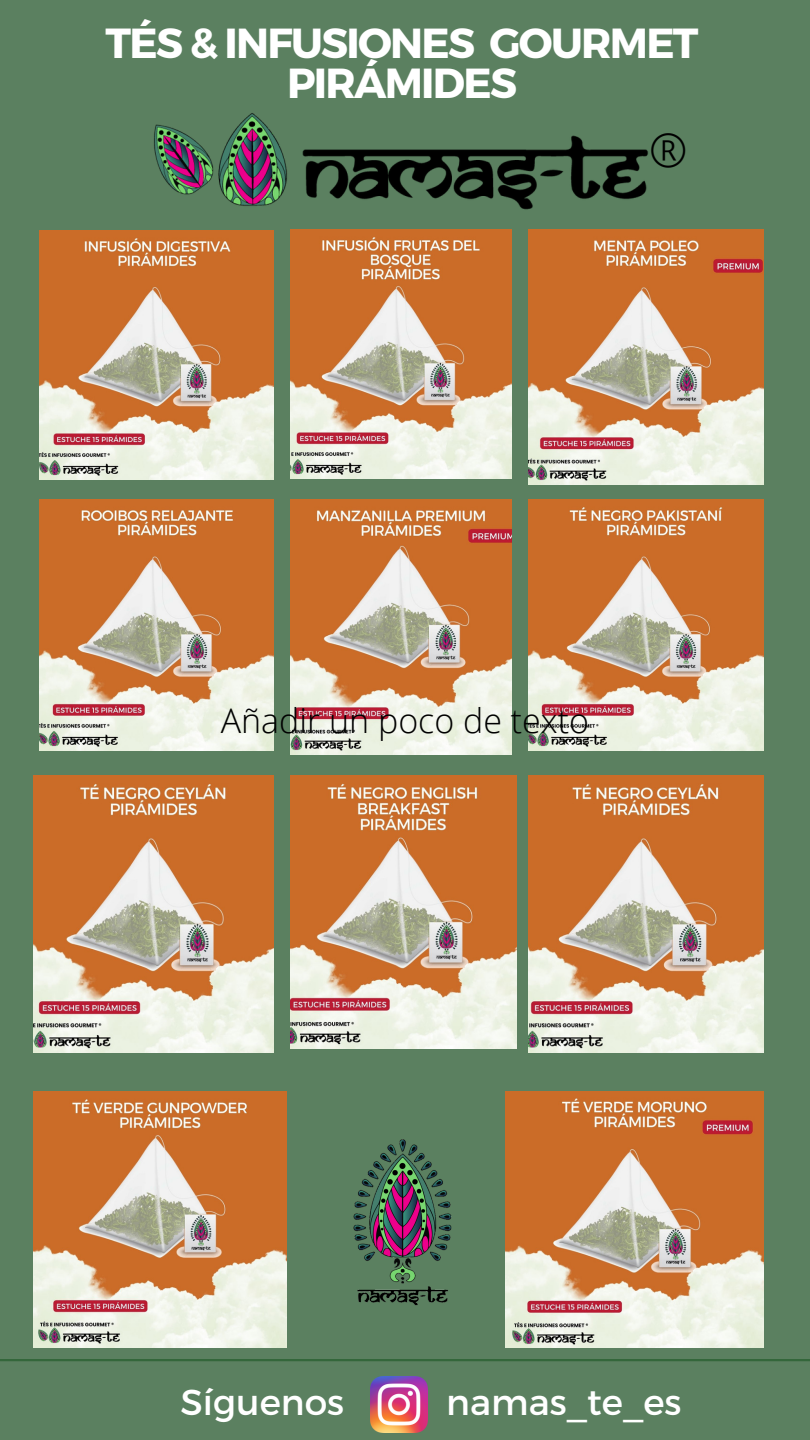
<style>
.page{position:relative;width:810px;height:1440px;background:#5b8060}
.page>*{position:absolute;margin:0;border:0;box-sizing:border-box;transform-origin:0 0}
.t1{font:300 46.1px "Open Sans";color:#000}
.t2{font:700 42px/39.8px "Montserrat";letter-spacing:-.04em;color:#fff;text-align:center}
.t3{font:36px "Montserrat";color:#fff}
.t4{font:300 34px "Open Sans";color:#000}
</style>
<div class="page">
<img style="left:40px;top:231px;width:234px;height:248px">
<img style="left:291px;top:229px;width:220px;height:250px">
<hr style="left:0;top:1359px;width:810px;height:2px;background:#34673b">
<img style="left:40px;top:500px;width:234px;height:251px">
<img style="left:528px;top:500px;width:236px;height:251px">
<img style="left:154px;top:113px;width:494px;height:97px">
<img style="left:33px;top:776px;width:240px;height:277px">
<img style="left:291px;top:776px;width:225px;height:273px">
<img style="left:528px;top:229px;width:236px;height:256px">
<img style="left:291px;top:500px;width:220px;height:255px">
<img style="left:528px;top:776px;width:236px;height:277px">
<img style="left:33px;top:1091px;width:253px;height:257px">
<img style="left:505px;top:1091px;width:258px;height:257px">
<img style="left:353px;top:1139px;width:99px;height:167px">
<img style="left:371px;top:1376px;width:56px;height:56px">
<p class="t2" style="left:106px;top:21px;width:595px">TÉS &amp; INFUSIONES GOURMET<br>PIRÁMIDES</p>
<p class="t1" style="left:649px;top:118px;width:18px">®️</p>
<p class="t4" style="left:221px;top:697px;width:370px">Añadir un poco de texto</p>
<p class="t3" style="left:181px;top:1378px;width:165px">Síguenos</p>
<p class="t3" style="left:446px;top:1378px;width:237px">namas_te_es</p>
</div>
